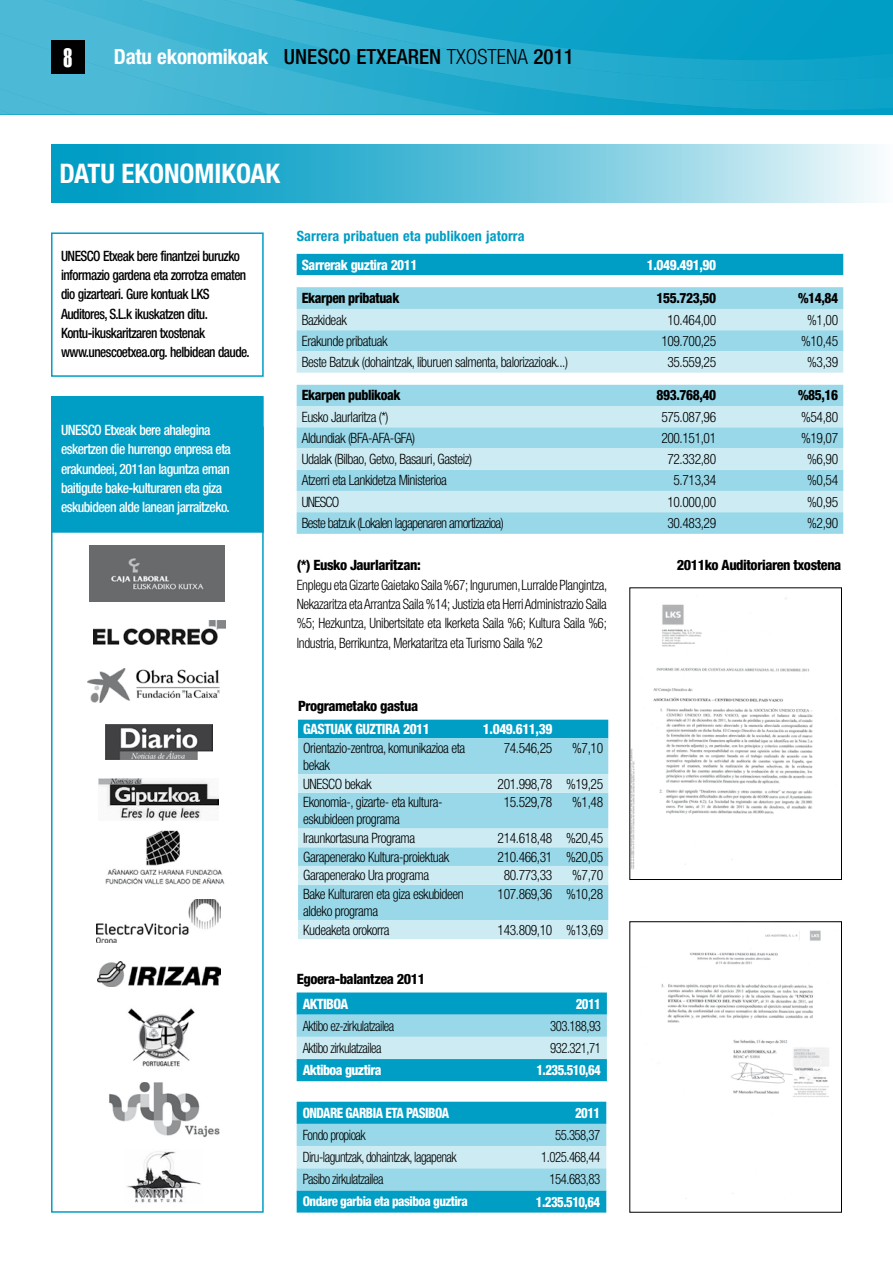
<style>
.page{position:relative;width:893px;height:1263px;background:#fff}
.page>*{position:absolute;margin:0;border:0;box-sizing:border-box;transform-origin:0 0}
.t1{font:700 condensed 27px "Helvetica Neue LT Std";color:#fff}
.t2{font:27px "Haettenschweiler";color:#fff;scale:.85 1}
.t3{font:500 condensed 21px "Helvetica Neue LT Std";color:#000}
.t4{font:300 condensed 14.25px/17.1px "Helvetica Neue LT Std";letter-spacing:-.03em;color:#000;scale:.95 1}
.t5{font:300 condensed 14.25px/19.4px "Helvetica Neue LT Std";letter-spacing:-.03em;color:#000;text-align:justify;scale:.93 1}
.t6{font:500 condensed 14.25px/19.4px "Helvetica Neue LT Std";letter-spacing:-.04em;color:#000;scale:.93 1}
.t7{font:300 condensed 14.25px "Helvetica Neue LT Std";letter-spacing:-.03em;color:#000;scale:.9 1}
.t8{font:500 condensed 14.25px/19.4px "Helvetica Neue LT Std";letter-spacing:-.04em;color:#fff;scale:.96 1}
.t9{font:800 condensed 14.25px "Helvetica Neue LT Std";letter-spacing:-.03em;color:#000}
.t10{font:800 condensed 14.25px "Helvetica Neue LT Std";letter-spacing:-.04em;color:#fff;scale:.95 1}
.t11{font:800 condensed 14.25px "Helvetica Neue LT Std";letter-spacing:-.03em;color:#000;scale:.95 1}
.t12{font:800 condensed 14.25px "Helvetica Neue LT Std";letter-spacing:-.04em;color:#fff;scale:.9 1}
.t13{font:300 condensed 14.25px "Helvetica Neue LT Std";letter-spacing:-.05em;color:#000;scale:.95 1}
.t14{font:700 condensed 14.25px "Helvetica Neue LT Std";letter-spacing:.01em;color:#009dc5}
.t15{font:800 condensed 13.5px "Helvetica Neue LT Std";letter-spacing:-.04em;color:#fff;scale:.95 1}
.s1{font-weight:700;color:#fff}
.s2{font-weight:300}
</style>
<div class="page">
<div style="left:51px;top:426px;width:213px;height:787px;border:2px solid #009dc5"></div>
<img style="left:93px;top:620px;width:132px;height:24px">
<svg style="left:45px;top:0;width:848px;height:115px;background:#0fa3c8"></svg>
<svg style="left:0;top:0;width:501px;height:114px;background:#32b0d0"></svg>
<svg style="left:0;top:33px;width:267px;height:81px;background:#46b8d4"></svg>
<div style="left:51px;top:40px;width:34px;height:34px;background:#000"></div>
<div style="left:297px;top:254px;width:546px;height:21px;background:#009dc5"></div>
<div style="left:297px;top:287px;width:546px;height:247px;background:#99d8e8"></div>
<svg style="left:297px;top:309px;width:546px;height:203px;background:#bae4ef"></svg>
<div style="left:298px;top:720px;width:310px;height:18px;background:#009dc5"></div>
<div style="left:298px;top:738px;width:310px;height:36px;background:#99d8e8"></div>
<svg style="left:298px;top:774px;width:310px;height:165px;background:#b0e0ed"></svg>
<svg style="left:297px;top:992px;width:310px;height:89px;background:#5bbfd9"></svg>
<svg style="left:297px;top:1102px;width:309px;height:110px;background:#67c4dc"></svg>
<img style="left:631px;top:598px;width:182px;height:271px">
<div style="left:629px;top:587px;width:213px;height:293px;border:1px solid #000"></div>
<img style="left:661px;top:930px;width:168px;height:269px">
<div style="left:629px;top:921px;width:213px;height:292px;border:1px solid #000"></div>
<svg style="left:51px;top:145px;width:826px;height:58px;background:#5fc1da"></svg>
<div style="left:51px;top:232px;width:213px;height:145px;border:2px solid #009dc5"></div>
<div style="left:52px;top:397px;width:211px;height:135px;background:#009dc5"></div>
<div style="left:51px;top:396px;width:213px;height:137px;border:2px solid #009dc5"></div>
<img style="left:90px;top:545px;width:135px;height:56px">
<img style="left:96px;top:899px;width:125px;height:43px">
<img style="left:87px;top:668px;width:132px;height:34px">
<img style="left:99px;top:778px;width:119px;height:43px">
<img style="left:97px;top:961px;width:123px;height:26px">
<img style="left:127px;top:1151px;width:74px;height:52px">
<img style="left:105px;top:724px;width:107px;height:35px">
<img style="left:105px;top:830px;width:120px;height:55px">
<img style="left:109px;top:1082px;width:111px;height:56px">
<img style="left:128px;top:1008px;width:67px;height:59px">
<h1 class="t2" style="left:63px;top:39px;width:12px">8</h1>
<h2 class="t3" style="left:114px;top:44px;width:461px"><span class="s1">Datu ekonomikoak</span> UNESCO ETXEAREN <span class="s2">TXOSTENA</span> 2011</h2>
<h1 class="t1" style="left:60px;top:157px;width:15px">DATU</h1>
<h1 class="t1" style="left:122px;top:157px;width:145px">EKONOMIKOAK</h1>
<p class="t6" style="left:61px;top:246px;width:204px">UNESCO Etxeak bere finantzei buruzko informazio gardena eta zorrotza ematen dio gizarteari. Gure kontuak LKS Auditores, S.L.k ikuskatzen ditu.<br>Kontu-ikuskaritzaren txostenak www.unescoetxea.org. helbidean daude.</p>
<p class="t8" style="left:61px;top:420px;width:178px">UNESCO Etxeak bere ahalegina eskertzen die hurrengo enpresa eta erakundeei, 2011an laguntza eman baitigute bake-kulturaren eta giza eskubideen alde lanean jarraitzeko.</p>
<p class="t14" style="left:297px;top:228px;width:229px">Sarrera pribatuen eta publikoen jatorra</p>
<p class="t10" style="left:302px;top:256px;width:123px">Sarrerak guztira 2011</p>
<p class="t10" style="left:647px;top:256px;width:75px">1.049.491,90</p>
<p class="t11" style="left:302px;top:289px;width:104px">Ekarpen pribatuak</p>
<p class="t11" style="left:656px;top:289px;width:64px">155.723,50</p>
<p class="t11" style="left:798px;top:289px;width:44px">%14,84</p>
<p class="t4" style="left:302px;top:311px;width:49px">Bazkideak</p>
<p class="t4" style="left:667px;top:311px;width:53px">10.464,00</p>
<p class="t4" style="left:807px;top:311px;width:34px">%1,00</p>
<p class="t4" style="left:302px;top:332px;width:92px">Erakunde pribatuak</p>
<p class="t4" style="left:661px;top:332px;width:59px">109.700,25</p>
<p class="t4" style="left:801px;top:332px;width:40px">%10,45</p>
<p class="t4" style="left:302px;top:353px;width:282px">Beste Batzuk (dohaintzak, liburuen salmenta, balorizazioak...)</p>
<p class="t4" style="left:667px;top:353px;width:53px">35.559,25</p>
<p class="t4" style="left:807px;top:353px;width:34px">%3,39</p>
<p class="t11" style="left:302px;top:387px;width:105px">Ekarpen publikoak</p>
<p class="t11" style="left:656px;top:387px;width:64px">893.768,40</p>
<p class="t11" style="left:798px;top:387px;width:44px">%85,16</p>
<p class="t4" style="left:302px;top:408px;width:93px">Eusko Jaurlaritza (*)</p>
<p class="t4" style="left:661px;top:408px;width:59px">575.087,96</p>
<p class="t4" style="left:801px;top:408px;width:40px">%54,80</p>
<p class="t4" style="left:302px;top:429px;width:121px">Aldundiak (BFA-AFA-GFA)</p>
<p class="t4" style="left:661px;top:429px;width:59px">200.151,01</p>
<p class="t4" style="left:801px;top:429px;width:40px">%19,07</p>
<p class="t4" style="left:302px;top:450px;width:181px">Udalak (Bilbao, Getxo, Basauri, Gasteiz)</p>
<p class="t4" style="left:667px;top:450px;width:53px">72.332,80</p>
<p class="t4" style="left:807px;top:450px;width:34px">%6,90</p>
<p class="t4" style="left:302px;top:472px;width:154px">Atzerri eta Lankidetza Ministerioa</p>
<p class="t4" style="left:673px;top:472px;width:46px">5.713,34</p>
<p class="t4" style="left:807px;top:472px;width:34px">%0,54</p>
<p class="t4" style="left:302px;top:493px;width:41px">UNESCO</p>
<p class="t4" style="left:667px;top:493px;width:53px">10.000,00</p>
<p class="t4" style="left:807px;top:493px;width:34px">%0,95</p>
<p class="t13" style="left:302px;top:515px;width:214px">Beste batzuk (Lokalen lagapenaren amortizazioa)</p>
<p class="t4" style="left:667px;top:514px;width:53px">30.483,29</p>
<p class="t4" style="left:807px;top:514px;width:34px">%2,90</p>
<p class="t9" style="left:297px;top:556px;width:126px">(*) Eusko Jaurlaritzan:</p>
<p class="t5" style="left:297px;top:575px;width:336px">Enplegu eta Gizarte Gaietako Saila %67; Ingurumen, Lurralde Plangintza, Nekazaritza eta Arrantza Saila %14; Justizia eta Herri Administrazio Saila %5; Hezkuntza, Unibertsitate eta Ikerketa Saila %6; Kultura Saila %6; Industria, Berrikuntza, Merkataritza eta Turismo Saila %2</p>
<p class="t9" style="left:677px;top:556px;width:166px">2011ko Auditoriaren txostena</p>
<p class="t9" style="left:298px;top:697px;width:122px">Programetako gastua</p>
<p class="t10" style="left:303px;top:720px;width:135px">GASTUAK GUZTIRA 2011</p>
<p class="t10" style="left:483px;top:720px;width:75px">1.049.611,39</p>
<p class="t4" style="left:303px;top:739px;width:172px">Orientazio-zentroa, komunikazioa eta bekak</p>
<p class="t4" style="left:504px;top:739px;width:53px">74.546,25</p>
<p class="t4" style="left:572px;top:739px;width:34px">%7,10</p>
<p class="t4" style="left:303px;top:775px;width:74px">UNESCO bekak</p>
<p class="t4" style="left:498px;top:775px;width:113px">201.998,78 %19,25</p>
<p class="t4" style="left:303px;top:793px;width:148px">Ekonomia-, gizarte- eta kultura&shy;eskubideen programa</p>
<p class="t4" style="left:504px;top:793px;width:53px">15.529,78</p>
<p class="t4" style="left:572px;top:793px;width:34px">%1,48</p>
<p class="t4" style="left:303px;top:829px;width:120px">Iraunkortasuna Programa</p>
<p class="t4" style="left:498px;top:829px;width:113px">214.618,48 %20,45</p>
<p class="t4" style="left:303px;top:848px;width:155px">Garapenerako Kultura-proiektuak</p>
<p class="t4" style="left:498px;top:848px;width:113px">210.466,31 %20,05</p>
<p class="t4" style="left:303px;top:867px;width:134px">Garapenerako Ura programa</p>
<p class="t4" style="left:504px;top:867px;width:53px">80.773,33</p>
<p class="t4" style="left:572px;top:867px;width:34px">%7,70</p>
<p class="t4" style="left:303px;top:885px;width:171px">Bake Kulturaren eta giza eskubideen aldeko programa</p>
<p class="t4" style="left:498px;top:885px;width:113px">107.869,36 %10,28</p>
<p class="t4" style="left:303px;top:921px;width:93px">Kudeaketa orokorra</p>
<p class="t4" style="left:498px;top:921px;width:113px">143.809,10 %13,69</p>
<p class="t9" style="left:297px;top:970px;width:130px">Egoera-balantzea 2011</p>
<p class="t10" style="left:303px;top:995px;width:50px">AKTIBOA</p>
<p class="t12" style="left:576px;top:995px;width:29px">2011</p>
<p class="t7" style="left:303px;top:1018px;width:103px">Aktibo ez-zirkulatzailea</p>
<p class="t7" style="left:550px;top:1018px;width:58px">303.188,93</p>
<p class="t7" style="left:303px;top:1040px;width:89px">Aktibo zirkulatzailea</p>
<p class="t7" style="left:550px;top:1040px;width:58px">932.321,71</p>
<p class="t10" style="left:303px;top:1061px;width:84px">Aktiboa guztira</p>
<p class="t12" style="left:536px;top:1061px;width:73px">1.235.510,64</p>
<p class="t12" style="left:303px;top:1104px;width:164px">ONDARE GARBIA ETA PASIBOA</p>
<p class="t12" style="left:575px;top:1104px;width:29px">2011</p>
<p class="t7" style="left:303px;top:1127px;width:72px">Fondo propioak</p>
<p class="t7" style="left:555px;top:1127px;width:52px">55.358,37</p>
<p class="t7" style="left:303px;top:1149px;width:173px">Diru-laguntzak, dohaintzak, lagapenak</p>
<p class="t7" style="left:541px;top:1149px;width:67px">1.025.468,44</p>
<p class="t7" style="left:303px;top:1171px;width:91px">Pasibo zirkulatzailea</p>
<p class="t7" style="left:549px;top:1171px;width:58px">154.683,83</p>
<p class="t15" style="left:303px;top:1193px;width:175px">Ondare garbia eta pasiboa guztira</p>
<p class="t12" style="left:536px;top:1193px;width:73px">1.235.510,64</p>
</div>
